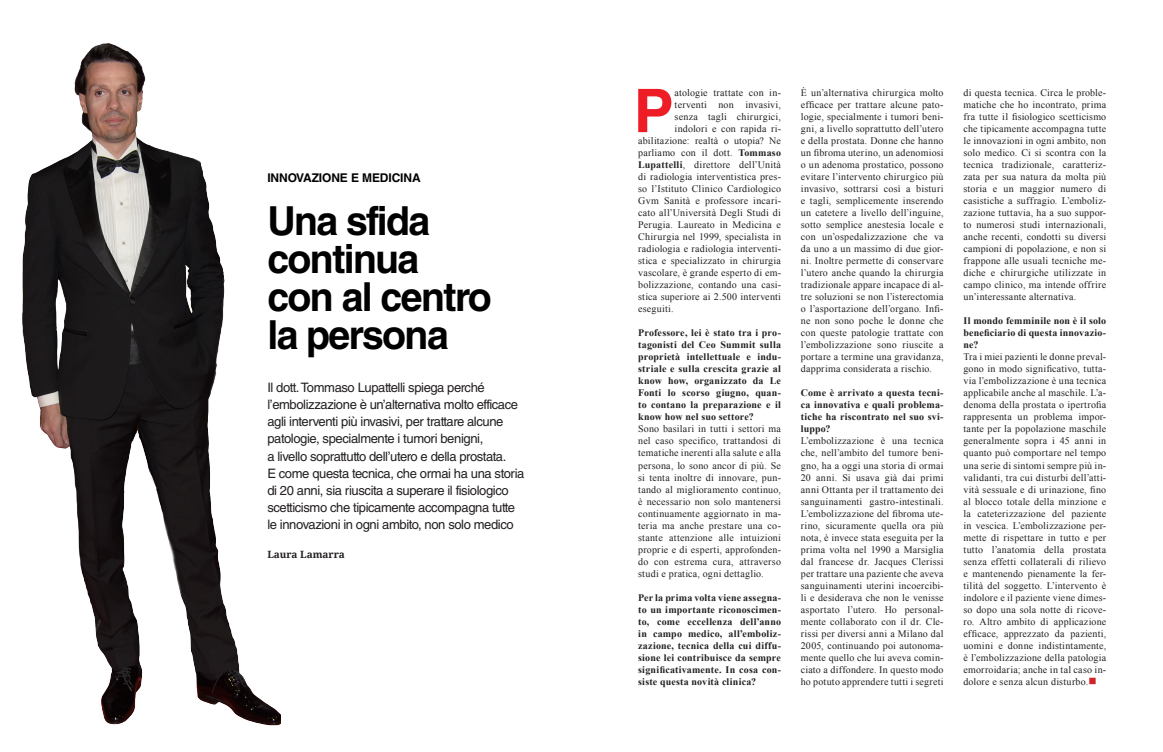
<style>
.page{position:relative;width:1163px;height:752px;background:#fff}
.page>*{position:absolute;margin:0;border:0;box-sizing:border-box;transform-origin:0 0}
.t1{font:700 60.1px "Helvetica LT Std";color:#ee1c25}
.t2{font:700 40px/38px "Helvetica LT Std";letter-spacing:-.04em;color:#000}
.t3{font:13px/17px "Helvetica LT Std";letter-spacing:-.03em;color:#231f20}
.t4{font:700 12px "Helvetica LT Std";letter-spacing:-.01em;color:#000}
.t5{font:10px/12px "Times New Roman";letter-spacing:.02em;color:#231f20;text-align:justify}
.t6{font:700 10px/12px "Times New Roman";letter-spacing:.015em;color:#231f20;text-align:justify}
.t7{font:700 10px "Droid Serif";color:#231f20}
.s1{font-weight:700}
.s2{color:#d1232a}
</style>
<div class="page">
<img style="left:22px;top:43px;width:259px;height:683px">
<p class="t4" style="left:267px;top:170px;width:155px">INNOVAZIONE E MEDICINA</p>
<p class="t2" style="left:267px;top:201px;width:164px">Una sfida continua</p>
<p class="t2" style="left:267px;top:277px;width:226px">con al centro</p>
<p class="t2" style="left:267px;top:315px;width:183px">la persona</p>
<p class="t3" style="left:267px;top:379px;width:252px">Il dott. Tommaso Lupattelli spiega perché l’embolizzazione è un’alternativa molto efficace</p>
<p class="t3" style="left:267px;top:413px;width:237px">agli interventi più invasivi, per trattare alcune patologie, specialmente i tumori benigni,</p>
<p class="t3" style="left:267px;top:447px;width:240px">a livello soprattutto dell’utero e della prostata.</p>
<p class="t3" style="left:267px;top:464px;width:258px">E come questa tecnica, che ormai ha una storia di 20 anni, sia riuscita a superare il fisiologico scetticismo che tipicamente accompagna tutte</p>
<p class="t3" style="left:267px;top:515px;width:248px">le innovazioni in ogni ambito, non solo medico</p>
<p class="t7" style="left:267px;top:548px;width:79px">Laura Lamarra</p>
<p class="t1" style="left:633px;top:74px;width:42px">P</p>
<p class="t5" style="left:674px;top:86px;width:108px">atologie trattate con in-</p>
<p class="t5" style="left:674px;top:98px;width:108px">terventi non invasivi,</p>
<p class="t5" style="left:674px;top:110px;width:108px">senza tagli chirurgici,</p>
<p class="t5" style="left:674px;top:122px;width:108px">indolori e con rapida ri-</p>
<p class="t5" style="left:638px;top:134px;width:144px">abilitazione: realtà o utopia? Ne</p>
<p class="t5" style="left:638px;top:146px;width:144px">parliamo con il dott. <span class="s1">Tommaso</span></p>
<p class="t5" style="left:638px;top:158px;width:144px"><span class="s1">Lupattelli</span>, direttore dell’Unità</p>
<p class="t5" style="left:638px;top:170px;width:144px">di radiologia interventistica pres-</p>
<p class="t5" style="left:638px;top:182px;width:144px">so l’Istituto Clinico Cardiologico</p>
<p class="t5" style="left:638px;top:194px;width:144px">Gvm Sanità e professore incari-</p>
<p class="t5" style="left:638px;top:206px;width:144px">cato all’Università Degli Studi di</p>
<p class="t5" style="left:638px;top:218px;width:144px">Perugia. Laureato in Medicina e</p>
<p class="t5" style="left:638px;top:230px;width:144px">Chirurgia nel 1999, specialista in</p>
<p class="t5" style="left:638px;top:242px;width:144px">radiologia e radiologia interventi-</p>
<p class="t5" style="left:638px;top:254px;width:144px">stica e specializzato in chirurgia</p>
<p class="t5" style="left:638px;top:266px;width:144px">vascolare, è grande esperto di em-</p>
<p class="t5" style="left:638px;top:278px;width:144px">bolizzazione, contando una casi-</p>
<p class="t5" style="left:638px;top:290px;width:144px">stica superiore ai 2.500 interventi</p>
<p class="t5" style="left:638px;top:302px;width:37px">eseguiti.</p>
<p class="t6" style="left:638px;top:326px;width:144px">Professore, lei è stato tra i pro&shy;tagonisti del Ceo Summit sulla proprietà intellettuale e indu&shy;striale e sulla crescita grazie al know how, organizzato da Le Fonti lo scorso giugno, quan&shy;to contano la preparazione e il know how nel suo settore?</p>
<p class="t5" style="left:638px;top:422px;width:144px">Sono basilari in tutti i settori ma nel caso specifico, trattandosi di tematiche inerenti alla salute e alla persona, lo sono ancor di più. Se si tenta inoltre di innovare, pun&shy;tando al miglioramento continuo, è necessario non solo mantenersi continuamente aggiornato in ma&shy;teria ma anche prestare una co&shy;stante attenzione alle intuizioni proprie e di esperti, approfonden&shy;do con estrema cura, attraverso studi e pratica, ogni dettaglio.</p>
<p class="t6" style="left:638px;top:590px;width:144px">Per la prima volta viene assegna&shy;to un importante riconoscimen&shy;to, come eccellenza dell’anno in campo medico, all’emboliz&shy;zazione, tecnica della cui diffu&shy;sione lei contribuisce da sempre significativamente. In cosa con&shy;siste questa novità clinica?</p>
<p class="t5" style="left:800px;top:86px;width:144px">È un’alternativa chirurgica molto efficace per trattare alcune pato&shy;logie, specialmente i tumori beni&shy;gni, a livello soprattutto dell’utero e della prostata. Donne che hanno un fibroma uterino, un adenomiosi o un adenoma prostatico, possono evitare l’intervento chirurgico più invasivo, sottrarsi così a bisturi e tagli, semplicemente inserendo un catetere a livello dell’inguine, sotto semplice anestesia locale e con un’ospedalizzazione che va da uno a un massimo di due gior&shy;ni. Inoltre permette di conservare l’utero anche quando la chirurgia tradizionale appare incapace di al&shy;tre soluzioni se non l’isterectomia o l’asportazione dell’organo. Infi&shy;ne non sono poche le donne che con queste patologie trattate con l’embolizzazione sono riuscite a portare a termine una gravidanza, dapprima considerata a rischio.</p>
<p class="t6" style="left:800px;top:386px;width:144px">Come è arrivato a questa tecni&shy;ca innovativa e quali problema&shy;tiche ha riscontrato nel suo svi&shy;luppo?</p>
<p class="t5" style="left:800px;top:434px;width:144px">L’embolizzazione è una tecnica che, nell’ambito del tumore beni&shy;gno, ha a oggi una storia di ormai 20 anni. Si usava già dai primi anni Ottanta per il trattamento dei sanguinamenti gastro-intestinali.<br>L’embolizzazione del fibroma ute&shy;rino, sicuramente quella ora più nota, è invece stata eseguita per la prima volta nel 1990 a Marsiglia dal francese dr. Jacques Clerissi per trattare una paziente che aveva sanguinamenti uterini incoercibi&shy;li e desiderava che non le venisse asportato l’utero. Ho personal&shy;mente collaborato con il dr. Cle&shy;rissi per diversi anni a Milano dal 2005, continuando poi autonoma&shy;mente quello che lui aveva comin&shy;ciato a diffondere. In questo modo ho potuto apprendere tutti i segreti</p>
<p class="t5" style="left:963px;top:86px;width:144px">di questa tecnica. Circa le proble&shy;matiche che ho incontrato, prima fra tutte il fisiologico scetticismo che tipicamente accompagna tutte le innovazioni in ogni ambito, non solo medico. Ci si scontra con la tecnica tradizionale, caratteriz&shy;zata per sua natura da molta più storia e un maggior numero di casistiche a suffragio. L’emboliz&shy;zazione tuttavia, ha a suo suppor&shy;to numerosi studi internazionali, anche recenti, condotti su diversi campioni di popolazione, e non si frappone alle usuali tecniche me&shy;diche e chirurgiche utilizzate in campo clinico, ma intende offrire un’interessante alternativa.</p>
<p class="t6" style="left:963px;top:314px;width:144px">Il mondo femminile non è il solo beneficiario di questa innovazio&shy;ne?</p>
<p class="t5" style="left:963px;top:350px;width:144px">Tra i miei pazienti le donne preval&shy;gono in modo significativo, tutta&shy;via l’embolizzazione è una tecnica applicabile anche al maschile. L’a&shy;denoma della prostata o ipertrofia rappresenta un problema impor&shy;tante per la popolazione maschile generalmente sopra i 45 anni in quanto può comportare nel tempo una serie di sintomi sempre più in&shy;validanti, tra cui disturbi dell’atti&shy;vità sessuale e di urinazione, fino al blocco totale della minzione e la cateterizzazione del paziente in vescica. L’embolizzazione per&shy;mette di rispettare in tutto e per tutto l’anatomia della prostata senza effetti collaterali di rilievo e mantenendo pienamente la fer&shy;tilità del soggetto. L’intervento è indolore e il paziente viene dimes&shy;so dopo una sola notte di ricove&shy;ro. Altro ambito di applicazione efficace, apprezzato da pazienti, uomini e donne indistintamente, è l’embolizzazione della patologia emorroidaria; anche in tal caso in&shy;dolore e senza alcun disturbo.<span class="s2">■</span></p>
</div>
